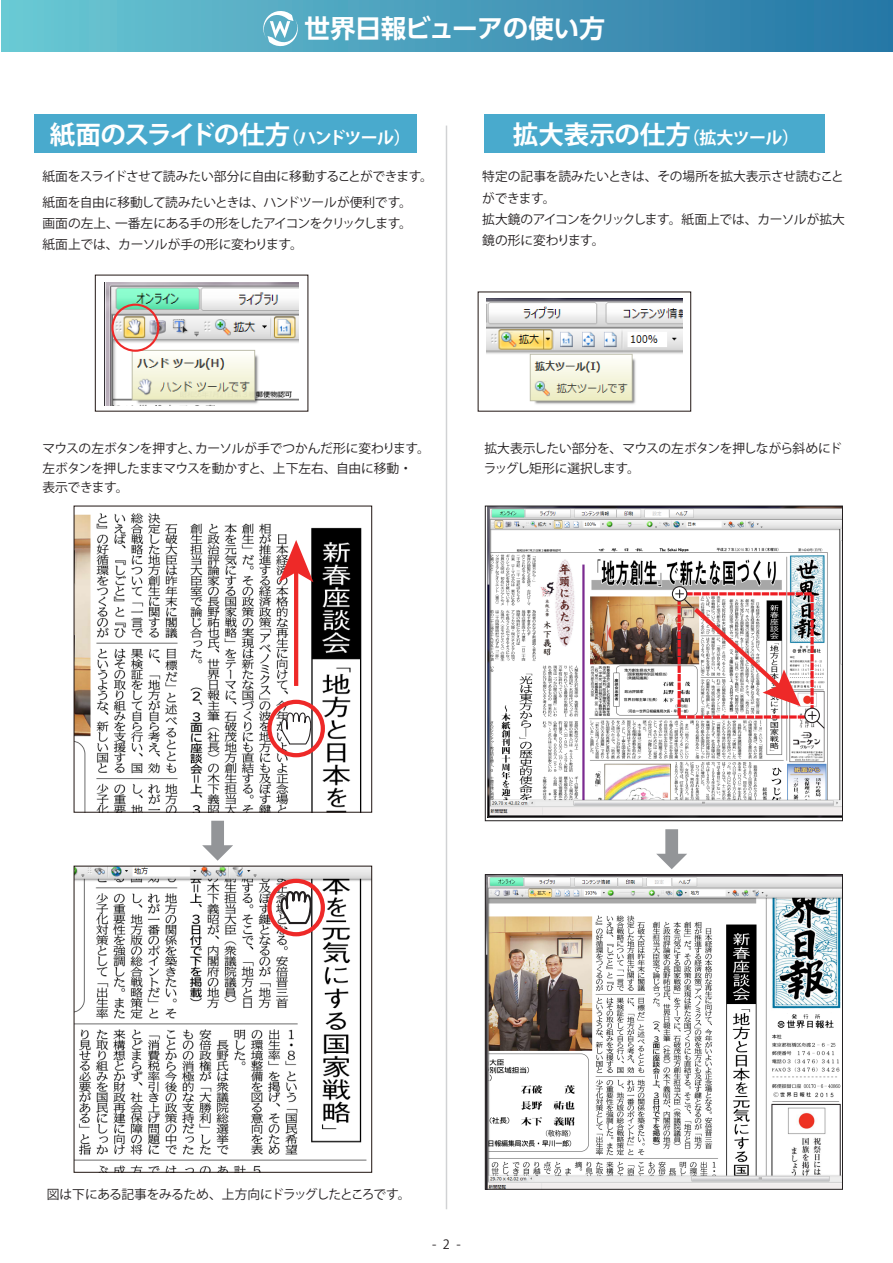
<style>
.page{position:relative;width:893px;height:1263px;background:#fff}
.page>*{position:absolute;margin:0;border:0;box-sizing:border-box;transform-origin:0 0}
.t1{font:700 25.5px "Koz Go Pro";letter-spacing:-.05em;color:#fff}
.t2{font:700 25.5px "Koz Go Pro";letter-spacing:-.01em;color:#fff}
.t3{font:700 25.5px "UD Shin Go Pro De";letter-spacing:-.005em;color:#fff}
.t4{font:12.75px/21.3px "Koz Go Pro";letter-spacing:-.03em;color:#231f20}
.s1{font-size:16.95px}
</style>
<div class="page">
<img style="left:488px;top:508px;width:353px;height:310px">
<div style="left:485px;top:506px;width:358px;height:315px;border:1px solid #231f20"></div>
<div style="left:678px;top:592px;width:136px;height:127px;border:3px dashed #ee1d23"></div>
<svg style="left:672px;top:587px;width:15px;height:14px"></svg>
<div style="left:672px;top:586px;width:15px;height:16px;border:1px solid #231f20;border-radius:50%"></div>
<svg style="left:805px;top:708px;width:14px;height:15px"></svg>
<div style="left:804px;top:708px;width:16px;height:15px;border:1px solid #231f20;border-radius:50%"></div>
<svg style="left:808px;top:711px;width:17px;height:18px"></svg>
<svg style="left:676px;top:590px;width:125px;height:116px"></svg>
<img style="left:76px;top:868px;width:294px;height:302px">
<img style="left:104px;top:282px;width:195px;height:123px">
<div style="left:111px;top:304px;width:48px;height:48px;border:2px solid #ee2928;border-radius:50%"></div>
<img style="left:76px;top:513px;width:286px;height:297px">
<div style="left:74px;top:506px;width:298px;height:306px;border:1px solid #201512"></div>
<hr style="left:294px;top:570px;width:4px;height:116px;background:#ee2928">
<svg style="left:279px;top:540px;width:34px;height:42px"></svg>
<div style="left:267px;top:700px;width:58px;height:57px;border:4px solid #ee2928;border-radius:50%"></div>
<svg style="left:280px;top:712px;width:32px;height:33px"></svg>
<div style="left:267px;top:879px;width:58px;height:57px;border:4px solid #ee2928;border-radius:50%"></div>
<svg style="left:279px;top:890px;width:35px;height:35px"></svg>
<div style="left:211px;top:821px;width:13px;height:26px;background:#939598"></div>
<svg style="left:202px;top:845px;width:31px;height:16px"></svg>
<div style="left:665px;top:829px;width:13px;height:27px;background:#939598"></div>
<svg style="left:656px;top:854px;width:31px;height:15px"></svg>
<img style="left:487px;top:298px;width:195px;height:106px">
<img style="left:487px;top:876px;width:354px;height:311px">
<div style="left:485px;top:874px;width:358px;height:315px;border:1px solid #231f20"></div>
<div style="left:34px;top:115px;width:383px;height:38px;background:#49aacd"></div>
<div style="left:485px;top:115px;width:340px;height:38px;background:#49aacd"></div>
<div style="left:1px;top:0;width:892px;height:51px;background:linear-gradient(to right,#6cc8d3,#2775a5)"></div>
<hr style="left:892px;top:0;width:1px;height:51px;background:#2477a6">
<hr style="left:446px;top:126px;width:1px;height:1083px;background:#d1d2d4">
<svg style="left:262px;top:9px;width:37px;height:39px"></svg>
<h1 class="t3" style="left:305px;top:8px;width:302px">世界日報ビューアの使い方</h1>
<h1 class="t1" style="left:50px;top:118px;width:362px">紙面のスライドの仕方<span class="s1">（ハンドツール）</span></h1>
<h1 class="t2" style="left:513px;top:118px;width:288px">拡大表示の仕方<span class="s1">（拡大ツール）</span></h1>
<p class="t4" style="left:43px;top:164px;width:392px;line-height:25.3px">紙面をスライドさせて読みたい部分に自由に移動することができます。紙面を自由に移動して読みたいときは、ハンドツールが便利です。</p>
<p class="t4" style="left:43px;top:213px;width:371px">画面の左上、一番左にある手の形をしたアイコンをクリックします。紙面上では、カーソルが手の形に変わります。</p>
<p class="t4" style="left:482px;top:166px;width:364px">特定の記事を読みたいときは、その場所を拡大表示させ読むことができます。<br>拡大鏡のアイコンをクリックします。紙面上では、カーソルが拡大鏡の形に変わります。</p>
<p class="t4" style="left:43px;top:440px;width:389px;line-height:19.2px">マウスの左ボタンを押すと、カーソルが手でつかんだ形に変わります。左ボタンを押したままマウスを動かすと、上下左右、自由に移動・<br>表示できます。</p>
<p class="t4" style="left:484px;top:440px;width:360px;line-height:19.2px">拡大表示したい部分を、マウスの左ボタンを押しながら斜めにドラッグし矩形に選択します。</p>
<p class="t4" style="left:47px;top:1184px;width:365px">図は下にある記事をみるため、上方向にドラッグしたところです。</p>
<p class="t4" style="left:432px;top:1234px;width:30px">-2-</p>
</div>
